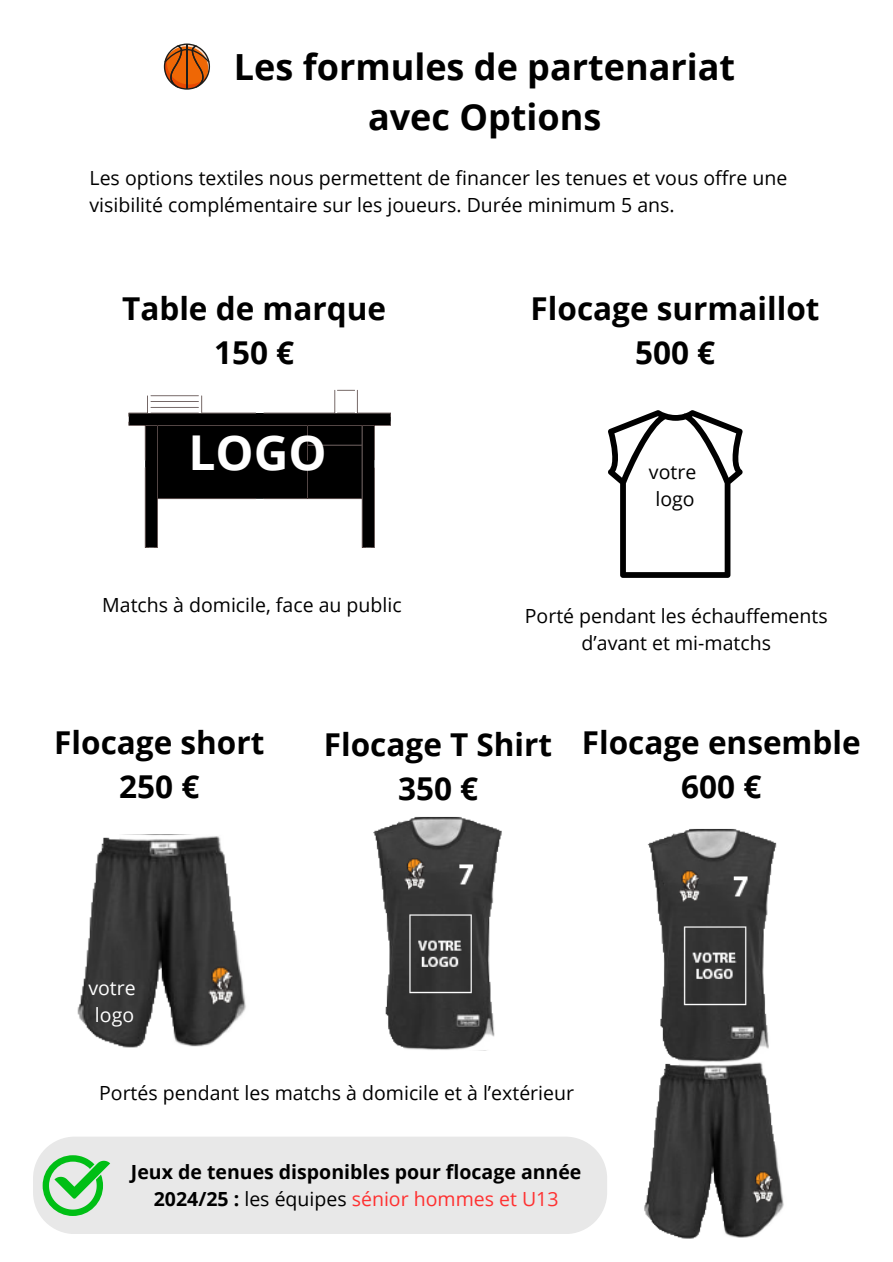
<style>
.page{position:relative;width:893px;height:1262px;background:#fff}
.page>*{position:absolute;margin:0;border:0;box-sizing:border-box;transform-origin:0 0}
.t1{font:700 48px "Open Sans";color:#fff}
.t2{font:700 36px/49.5px "Open Sans";color:#000;text-align:center}
.t3{font:700 31.5px/43.8px "Open Sans";color:#000;text-align:center}
.t4{font:19.5px/27px "Open Sans";color:#000;text-align:center}
.t5{font:700 19.5px/27px "Open Sans";color:#000;text-align:center}
.t6{font:19.5px "Open Sans";color:#fff}
.s1{font-weight:400}
.s2{font-weight:400;color:#ff3131}
</style>
<div class="page">
<svg style="left:164px;top:43px;width:46px;height:47px"></svg>
<img style="left:77px;top:834px;width:169px;height:214px">
<svg style="left:128px;top:390px;width:262px;height:157px"></svg>
<svg style="left:608px;top:410px;width:134px;height:168px"></svg>
<img style="left:644px;top:828px;width:140px;height:411px">
<img style="left:373px;top:816px;width:129px;height:234px">
<div style="left:33px;top:1137px;width:573px;height:96px;background:#e8e8e8"></div>
<svg style="left:43px;top:1154px;width:67px;height:61px;background:#8dd795"></svg>
<p class="t2" style="left:234px;top:42px;width:502px">Les formules de partenariat avec Options</p>
<p class="t4" style="left:89px;top:164px;width:699px;text-align:left">Les options textiles nous permettent de financer les tenues et vous offre une visibilité complémentaire sur les joueurs. Durée minimum 5 ans.</p>
<h3 class="t3" style="left:122px;top:285px;width:265px">Table de marque<br>150 €</h3>
<h2 class="t1" style="left:188px;top:419px;width:140px">LOGO</h2>
<p class="t4" style="left:102px;top:590px;width:301px">Matchs à domicile, face au public</p>
<h1 class="t3" style="left:530px;top:285px;width:290px">Flocage surmaillot<br>500 €</h1>
<p class="t4" style="left:648px;top:458px;width:49px">votre</p>
<p class="t4" style="left:655px;top:485px;width:41px">logo</p>
<p class="t4" style="left:524px;top:602px;width:304px">Porté pendant les échauffements d’avant et mi-matchs</p>
<p class="t3" style="left:54px;top:720px;width:211px">Flocage short<br>250 €</p>
<h3 class="t3" style="left:324px;top:721px;width:230px">Flocage T Shirt<br>350 €</h3>
<h3 class="t3" style="left:581px;top:720px;width:280px">Flocage ensemble<br>600 €</h3>
<p class="t6" style="left:88px;top:973px;width:49px">votre</p>
<p class="t6" style="left:95px;top:1000px;width:41px">logo</p>
<h3 class="t4" style="left:99px;top:1078px;width:476px">Portés pendant les matchs à domicile et à l’extérieur</h3>
<p class="t5" style="left:131px;top:1157px;width:452px">Jeux de tenues disponibles pour flocage année<br>2024/25 : <span class="s1">les équipes</span> <span class="s2">sénior hommes et U13</span></p>
</div>
